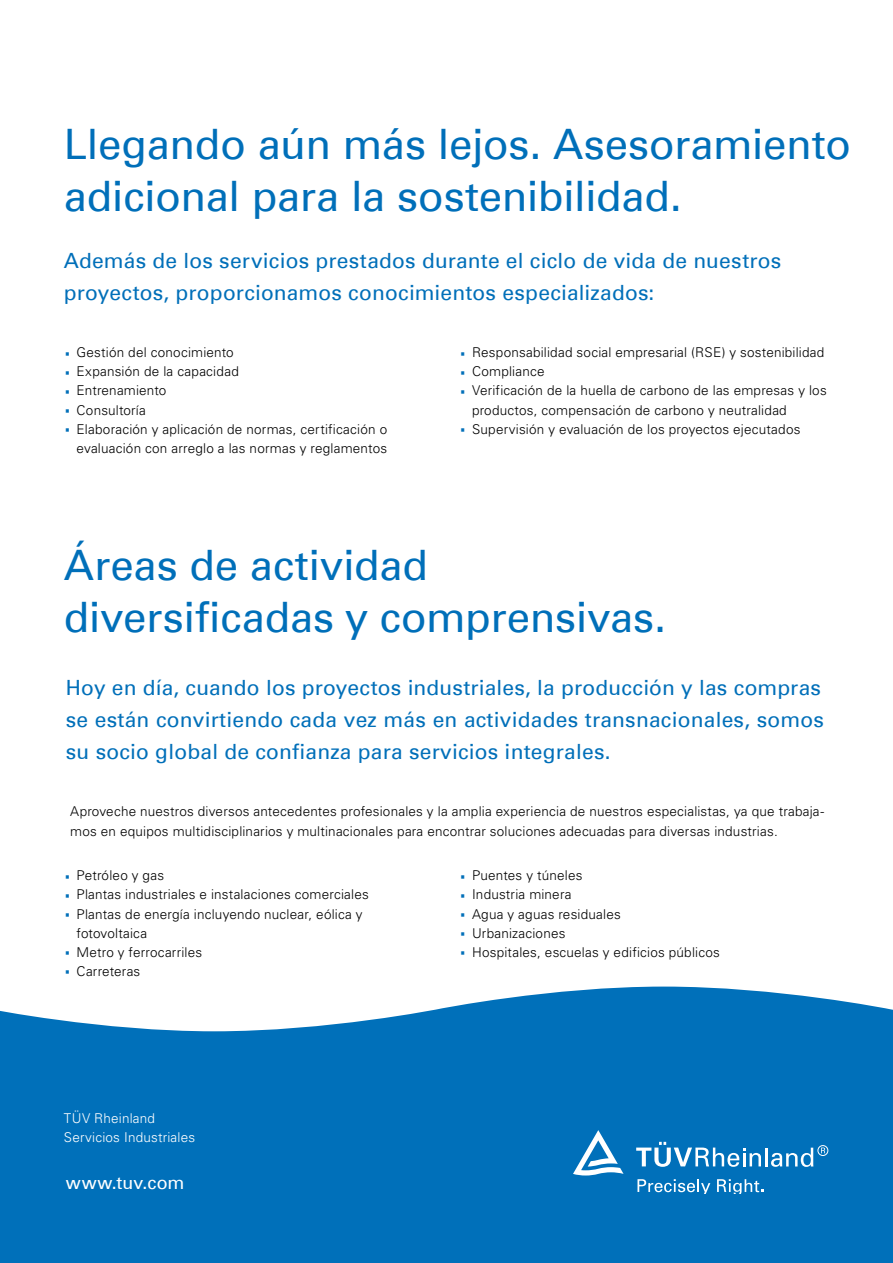
<style>
.page{position:relative;width:893px;height:1263px;background:#fff}
.page>*{position:absolute;margin:0;border:0;box-sizing:border-box;transform-origin:0 0}
.t1{font:42px/51px "Univers Com 55 Roman";letter-spacing:-.01em;color:#006fb9}
.t2{font:21px/32px "Univers Com 55 Roman";letter-spacing:.01em;color:#006fb9}
.t3{font:18px "Univers Com 55 Roman";letter-spacing:.01em;color:#fff}
.t4{font:300 13.5px/19.2px "Univers";letter-spacing:.015em;color:#000}
.t5{font:300 13.5px/19.2px "Univers";letter-spacing:.015em;color:#fff}
.s1{font-family:"Univers Com 55 Roman";font-weight:400;font-size:27px;color:#006fb9}
</style>
<div class="page">
<svg style="left:0;top:986px;width:893px;height:277px;background:#167cbf"></svg>
<svg style="left:637px;top:1179px;width:73px;height:15px"></svg>
<svg style="left:717px;top:1179px;width:46px;height:15px"></svg>
<svg style="left:636px;top:1142px;width:125px;height:25px"></svg>
<hr style="left:765px;top:1147px;width:3px;height:19px;background:#fff">
<svg style="left:771px;top:1148px;width:42px;height:19px"></svg>
<div style="left:818px;top:1145px;width:10px;height:11px;border:1px solid #fff;border-radius:50%"></div>
<svg style="left:821px;top:1147px;width:4px;height:6px"></svg>
<svg style="left:573px;top:1130px;width:51px;height:45px"></svg>
<h1 class="t1" style="left:64px;top:119px;width:789px">Llegando aún más lejos. Asesoramiento adicional para la sostenibilidad.</h1>
<h2 class="t2" style="left:64px;top:244px;width:719px">Además de los servicios prestados durante el ciclo de vida de nuestros proyectos, proporcionamos conocimientos especializados:</h2>
<p class="t4" style="left:64px;top:343px;width:171px"><span class="s1">·</span> Gestión del conocimiento</p>
<p class="t4" style="left:64px;top:362px;width:177px"><span class="s1">·</span> Expansión de la capacidad</p>
<p class="t4" style="left:64px;top:381px;width:104px"><span class="s1">·</span> Entrenamiento</p>
<p class="t4" style="left:64px;top:400px;width:84px"><span class="s1">·</span> Consultoría</p>
<p class="t4" style="left:64px;top:419px;width:325px"><span class="s1">·</span> Elaboración y aplicación de normas, certificación o</p>
<p class="t4" style="left:77px;top:438px;width:312px">evaluación con arreglo a las normas y reglamentos</p>
<p class="t4" style="left:459px;top:343px;width:367px"><span class="s1">·</span> Responsabilidad social empresarial (RSE) y sostenibilidad</p>
<p class="t4" style="left:459px;top:362px;width:87px"><span class="s1">·</span> Compliance</p>
<p class="t4" style="left:459px;top:381px;width:369px"><span class="s1">·</span> Verificación de la huella de carbono de las empresas y los</p>
<p class="t4" style="left:472px;top:400px;width:316px">productos, compensación de carbono y neutralidad</p>
<p class="t4" style="left:459px;top:419px;width:343px"><span class="s1">·</span> Supervisión y evaluación de los proyectos ejecutados</p>
<h1 class="t1" style="left:64px;top:540px;width:604px">Áreas de actividad diversificadas y comprensivas.</h1>
<h2 class="t2" style="left:66px;top:672px;width:760px">Hoy en día, cuando los proyectos industriales, la producción y las compras se están convirtiendo cada vez más en actividades transnacionales, somos su socio global de confianza para servicios integrales.</h2>
<p class="t4" style="left:70px;top:802px;width:755px">Aproveche nuestros diversos antecedentes profesionales y la amplia experiencia de nuestros especialistas, ya que trabaja&shy;mos en equipos multidisciplinarios y multinacionales para encontrar soluciones adecuadas para diversas industrias.</p>
<p class="t4" style="left:64px;top:866px;width:102px"><span class="s1">·</span> Petróleo y gas</p>
<p class="t4" style="left:64px;top:885px;width:307px"><span class="s1">·</span> Plantas industriales e instalaciones comerciales</p>
<p class="t4" style="left:64px;top:904px;width:300px"><span class="s1">·</span> Plantas de energía incluyendo nuclear, eólica y</p>
<p class="t4" style="left:77px;top:923px;width:72px">fotovoltaica</p>
<p class="t4" style="left:64px;top:942px;width:140px"><span class="s1">·</span> Metro y ferrocarriles</p>
<p class="t4" style="left:64px;top:961px;width:78px"><span class="s1">·</span> Carreteras</p>
<p class="t5" style="left:64px;top:1108px;width:133px">TÜV Rheinland<br>Servicios Industriales</p>
<h3 class="t3" style="left:66px;top:1172px;width:120px">www.tuv.com</h3>
<p class="t4" style="left:459px;top:866px;width:262px"><span class="s1">·</span> Puentes y túneles<br><span class="s1">·</span> Industria minera<br><span class="s1">·</span> Agua y aguas residuales<br><span class="s1">·</span> Urbanizaciones<br><span class="s1">·</span> Hospitales, escuelas y edificios públicos</p>
</div>
